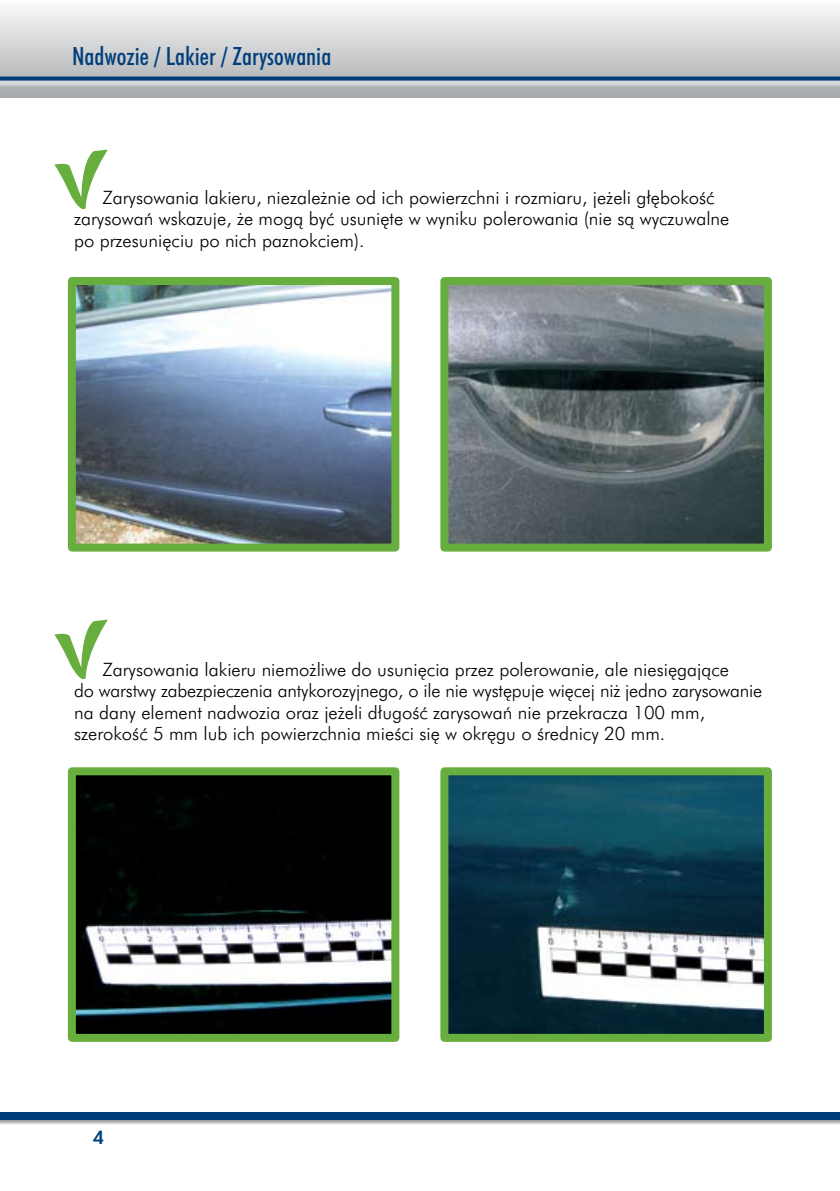
<style>
.page{position:relative;width:840px;height:1191px;background:#fff}
.page>*{position:absolute;margin:0;border:0;box-sizing:border-box;transform-origin:0 0}
.t1{font:24px "Futura Md Cn PL";color:#003e7b}
.t2{font:18px/21.6px "Futura Lt PL";color:#000}
.t3{font:18px "Futura Hv PL";color:#003e7b}
</style>
<div class="page">
<svg style="left:0;top:9px;width:839px;height:68px;background:#d4d6d8"></svg>
<div style="left:0;top:1112px;width:839px;height:21px;background:#414142;opacity:.5"></div>
<div style="left:0;top:1112px;width:839px;height:8px;background:#003e7b"></div>
<div style="left:0;top:77px;width:839px;height:40px;background:#fff;opacity:.5"></div>
<svg style="left:0;top:77px;width:839px;height:4px;background:#164d84"></svg>
<img style="left:77px;top:286px;width:313px;height:256px">
<div style="left:68px;top:277px;width:331px;height:274px;border:8px solid #67ae3e"></div>
<img style="left:77px;top:776px;width:313px;height:256px">
<div style="left:68px;top:767px;width:331px;height:274px;border:8px solid #67ae3e"></div>
<img style="left:449px;top:286px;width:313px;height:256px">
<div style="left:440px;top:277px;width:331px;height:274px;border:8px solid #67ae3e"></div>
<img style="left:449px;top:776px;width:313px;height:256px">
<div style="left:440px;top:767px;width:331px;height:274px;border:8px solid #67ae3e"></div>
<svg style="left:54px;top:619px;width:54px;height:61px"></svg>
<svg style="left:54px;top:150px;width:54px;height:60px"></svg>
<h1 class="t1" style="left:72px;top:40px;width:260px">Nadwozie / Lakier / Zarysowania</h1>
<p class="t2" style="left:74px;top:186px;width:656px;text-indent:28px">Zarysowania lakieru, niezależnie od ich powierzchni i rozmiaru, jeżeli głębokość zarysowań wskazuje, że mogą być usunięte w wyniku polerowania (nie są wyczuwalne po przesunięciu po nich paznokciem).</p>
<p class="t2" style="left:74px;top:658px;width:689px;text-indent:28px">Zarysowania lakieru niemożliwe do usunięcia przez polerowanie, ale niesięgające<br>do warstwy zabezpieczenia antykorozyjnego, o ile nie występuje więcej niż jedno zarysowanie na dany element nadwozia oraz jeżeli długość zarysowań nie przekracza 100 mm, szerokość 5 mm lub ich powierzchnia mieści się w okręgu o średnicy 20 mm.</p>
<p class="t3" style="left:93px;top:1126px;width:13px">4</p>
</div>
